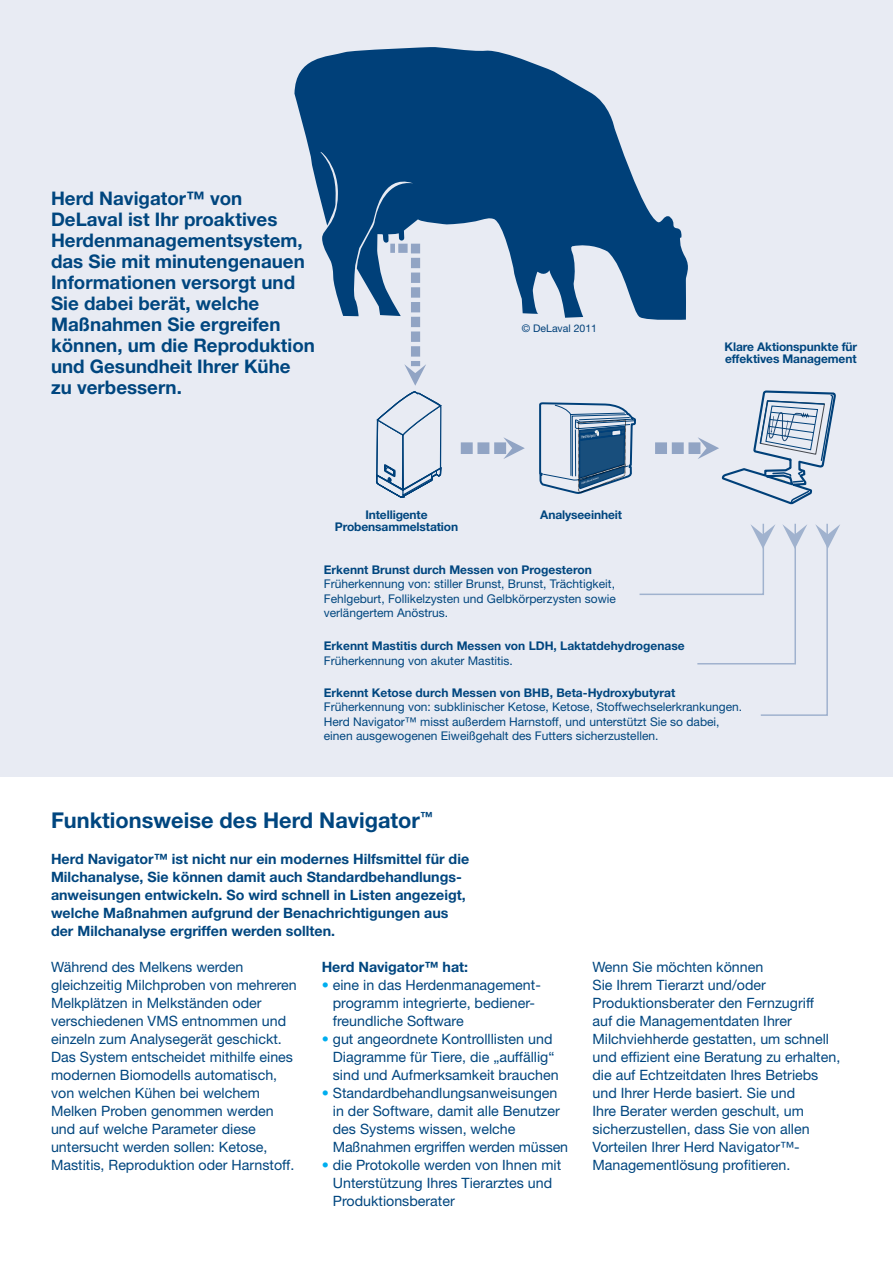
<style>
.page{position:relative;width:893px;height:1263px;background:#fff}
.page>*{position:absolute;margin:0;border:0;box-sizing:border-box;transform-origin:0 0}
.t1{font:700 21.75px "Helvetica Neue LT Std";color:#00467f}
.t2{font:700 18.75px/21px "Helvetica Neue LT Std";color:#00467f}
.t3{font:14.25px/18px "Helvetica Neue LT Std";color:#00467f}
.t4{font:700 14.25px/18px "Helvetica Neue LT Std";color:#00467f}
.t5{font:12px/14.4px "Helvetica Neue LT Std";color:#00467f;text-align:justify}
.t6{font:700 12px/12px "Helvetica Neue LT Std";color:#00467f;text-align:center}
.t7{font:10.5px "Helvetica Neue LT Std";color:#00467f}
.s1{color:#00aeef}
</style>
<div class="page">
<div style="left:0;top:0;width:893px;height:776px;background:#e8ebf3"></div>
<svg style="left:639px;top:523px;width:201px;height:193px"></svg>
<svg style="left:294px;top:47px;width:394px;height:273px;fill:#004079"></svg>
<svg style="left:461px;top:437px;width:64px;height:22px"></svg>
<svg style="left:539px;top:402px;width:97px;height:92px"></svg>
<svg style="left:655px;top:306px;width:181px;height:199px"></svg>
<svg style="left:374px;top:239px;width:69px;height:259px"></svg>
<p class="t2" style="left:51px;top:187px;width:265px">Herd Navigator™ von<br>DeLaval ist Ihr proaktives<br>Herdenmanagementsystem, das Sie mit minutengenauen<br>Informationen versorgt und<br>Sie dabei berät, welche<br>Maßnahmen Sie ergreifen können, um die Reproduktion und Gesundheit Ihrer Kühe zu verbessern.</p>
<p class="t7" style="left:522px;top:322px;width:77px">© DeLaval 2011</p>
<p class="t6" style="left:724px;top:341px;width:134px;text-align:left">Klare Aktionspunkte für effektives Management</p>
<p class="t6" style="left:335px;top:509px;width:125px">Intelligente<br>Probensammelstation</p>
<p class="t6" style="left:540px;top:509px;width:83px">Analyseeinheit</p>
<p class="t6" style="left:324px;top:563px;width:270px">Erkennt Brunst durch Messen von Progesteron</p>
<p class="t5" style="left:324px;top:577px;width:294px">Früherkennung von: stiller Brunst, Brunst, Trächtigkeit, Fehlgeburt, Follikelzysten und Gelbkörperzysten sowie verlängertem Anöstrus.</p>
<p class="t6" style="left:324px;top:640px;width:362px">Erkennt Mastitis durch Messen von LDH, Laktatdehydrogenase</p>
<p class="t5" style="left:324px;top:653px;width:191px">Früherkennung von akuter Mastitis.</p>
<p class="t6" style="left:324px;top:686px;width:353px">Erkennt Ketose durch Messen von BHB, Beta-Hydroxybutyrat</p>
<p class="t5" style="left:324px;top:700px;width:420px;text-align:left">Früherkennung von: subklinischer Ketose, Ketose, Stoffwechselerkrankungen.<br>Herd Navigator™ misst außerdem Harnstoff, und unterstützt Sie so dabei, einen ausgewogenen Eiweißgehalt des Futters sicherzustellen.</p>
<h1 class="t1" style="left:51px;top:806px;width:383px">Funktionsweise des Herd Navigator<sup>™</sup></h1>
<p class="t4" style="left:51px;top:850px;width:420px">Herd Navigator™ ist nicht nur ein modernes Hilfsmittel für die Milchanalyse, Sie können damit auch Standardbehandlungs&shy;anweisungen entwickeln. So wird schnell in Listen angezeigt, welche Maßnahmen aufgrund der Benachrichtigungen aus der Milchanalyse ergriffen werden sollten.</p>
<p class="t3" style="left:51px;top:958px;width:247px">Während des Melkens werden gleichzeitig Milchproben von mehreren Melkplätzen in Melkständen oder verschiedenen VMS entnommen und einzeln zum Analysegerät geschickt.<br>Das System entscheidet mithilfe eines modernen Biomodells automatisch, von welchen Kühen bei welchem Melken Proben genommen werden und auf welche Parameter diese untersucht werden sollen: Ketose, Mastitis, Reproduktion oder Harnstoff.</p>
<p class="t4" style="left:322px;top:958px;width:148px">Herd Navigator™ hat:</p>
<p class="t3" style="left:333px;top:976px;width:210px;text-indent:-11px"><span class="s1">•</span> eine in das Herdenmanagement&shy;programm integrierte, bediener&shy;freundliche Software</p>
<p class="t3" style="left:333px;top:1030px;width:227px;text-indent:-11px"><span class="s1">•</span> gut angeordnete Kontrolllisten und<br>Diagramme für Tiere, die „auffällig“ sind und Aufmerksamkeit brauchen</p>
<p class="t3" style="left:333px;top:1084px;width:237px;text-indent:-11px"><span class="s1">•</span> Standardbehandlungsanweisungen in der Software, damit alle Benutzer des Systems wissen, welche Maßnahmen ergriffen werden müssen</p>
<p class="t3" style="left:333px;top:1156px;width:230px;text-indent:-11px"><span class="s1">•</span> die Protokolle werden von Ihnen mit<br>Unterstützung Ihres Tierarztes und<br>Produktionsberater</p>
<p class="t3" style="left:592px;top:958px;width:249px">Wenn Sie möchten können<br>Sie Ihrem Tierarzt und/oder Produktionsberater den Fernzugriff<br>auf die Managementdaten Ihrer Milchviehherde gestatten, um schnell und effizient eine Beratung zu erhalten, die auf Echtzeitdaten Ihres Betriebs und Ihrer Herde basiert. Sie und<br>Ihre Berater werden geschult, um sicherzustellen, dass Sie von allen Vorteilen Ihrer Herd Navigator™- Managementlösung profitieren.</p>
</div>
